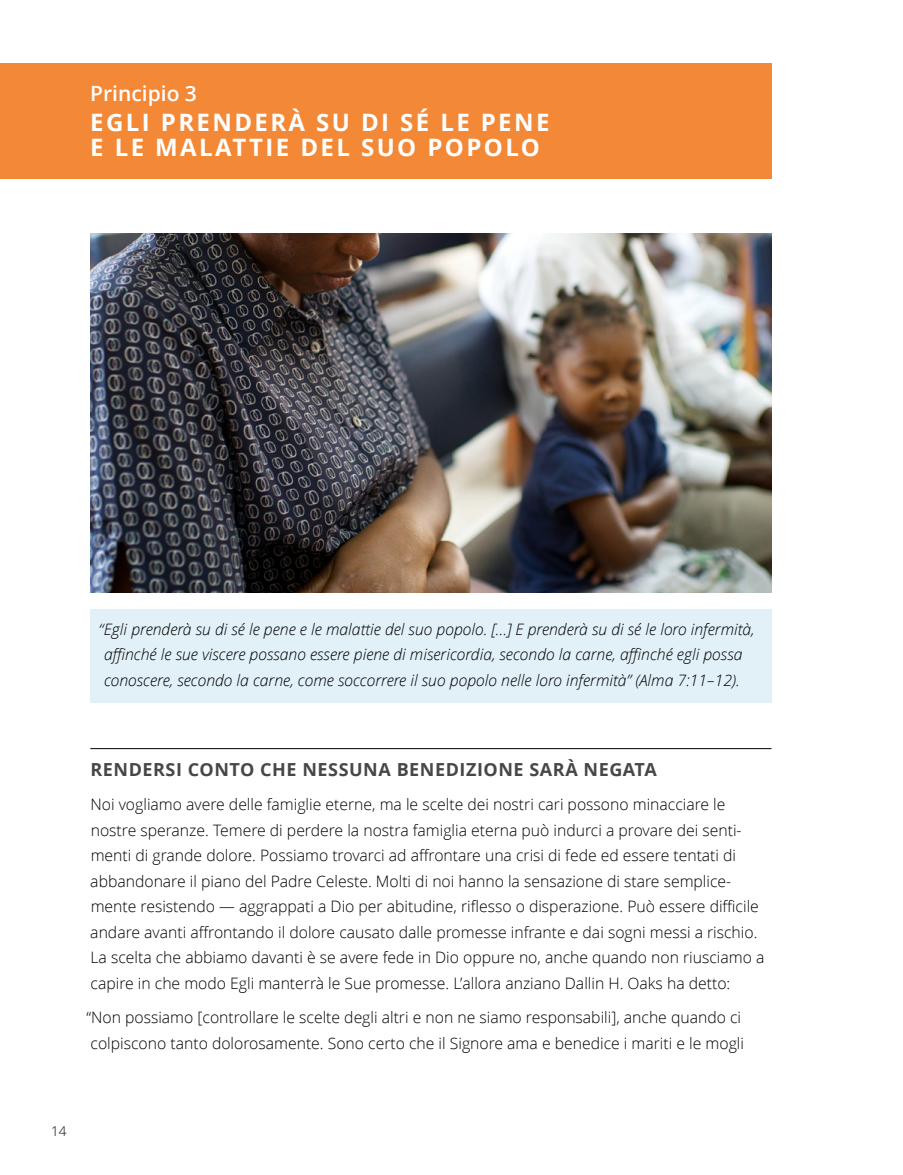
<style>
.page{position:relative;width:903px;height:1175px;background:#fff}
.page>*{position:absolute;margin:0;border:0;box-sizing:border-box;transform-origin:0 0}
.h1_next{font:700 24px/25.5px "Zoramlds Lat";letter-spacing:.1em;color:#fff}
.p1_title-number{font:600 21px "Zoramlds Lat";color:#fff}
.t1{font:700 18px "Zoramlds Lat";letter-spacing:.03em;color:#474747}
.p2_first{font:300 15.75px/25.5px "Zoramlds Lat";color:#000}
.p1_epigraph{font:italic 300 15.75px/25.5px "Zoramlds Lat";color:#000}
.p2{font:300 15.75px/25.5px "Zoramlds Lat";color:#000}
.t2{font:300 13.5px "Zoramlds Lat";color:#000}
</style>
<div class="page">
<div style="left:0;top:63px;width:771px;height:116px;background:#f38836"></div>
<div style="left:90px;top:609px;width:681px;height:94px;background:#e2f1f7"></div>
<hr style="left:90px;top:748px;width:681px;height:1px;background:#000">
<img style="left:90px;top:234px;width:681px;height:358px">
<p class="p1_title-number" style="left:90px;top:78px;width:108px">Principio 3</p>
<p class="h1_next" style="left:90px;top:110px;width:461px">EGLI PRENDERÀ SU DI SÉ LE PENE<br>E LE MALATTIE DEL SUO POPOLO</p>
<p class="p1_epigraph" style="left:104px;top:616px;width:652px;text-indent:-5px">“Egli prenderà su di sé le pene e le malattie del suo popolo. […] E prenderà su di sé le loro infermità, affinché le sue viscere possano essere piene di misericordia, secondo la carne, affinché egli possa conoscere, secondo la carne, come soccorrere il suo popolo nelle loro infermità” (Alma 7:11–12).</p>
<p class="t1" style="left:90px;top:755px;width:568px">RENDERSI CONTO CHE NESSUNA BENEDIZIONE SARÀ NEGATA</p>
<p class="p2_first" style="left:90px;top:792px;width:675px">Noi vogliamo avere delle famiglie eterne, ma le scelte dei nostri cari possono minacciare le nostre speranze. Temere di perdere la nostra famiglia eterna può indurci a provare dei senti&shy;menti di grande dolore. Possiamo trovarci ad affrontare una crisi di fede ed essere tentati di abbandonare il piano del Padre Celeste. Molti di noi hanno la sensazione di stare semplice&shy;mente resistendo — aggrappati a Dio per abitudine, riflesso o disperazione. Può essere difficile andare avanti affrontando il dolore causato dalle promesse infrante e dai sogni messi a rischio.<br>La scelta che abbiamo davanti è se avere fede in Dio oppure no, anche quando non riusciamo a capire in che modo Egli manterrà le Sue promesse. L’allora anziano Dallin H. Oaks ha detto:</p>
<p class="p2" style="left:86px;top:1005px;width:659px">“Non possiamo [controllare le scelte degli altri e non ne siamo responsabili], anche quando ci colpiscono tanto dolorosamente. Sono certo che il Signore ama e benedice i mariti e le mogli</p>
<p class="t2" style="left:51px;top:1121px;width:17px">14</p>
</div>
